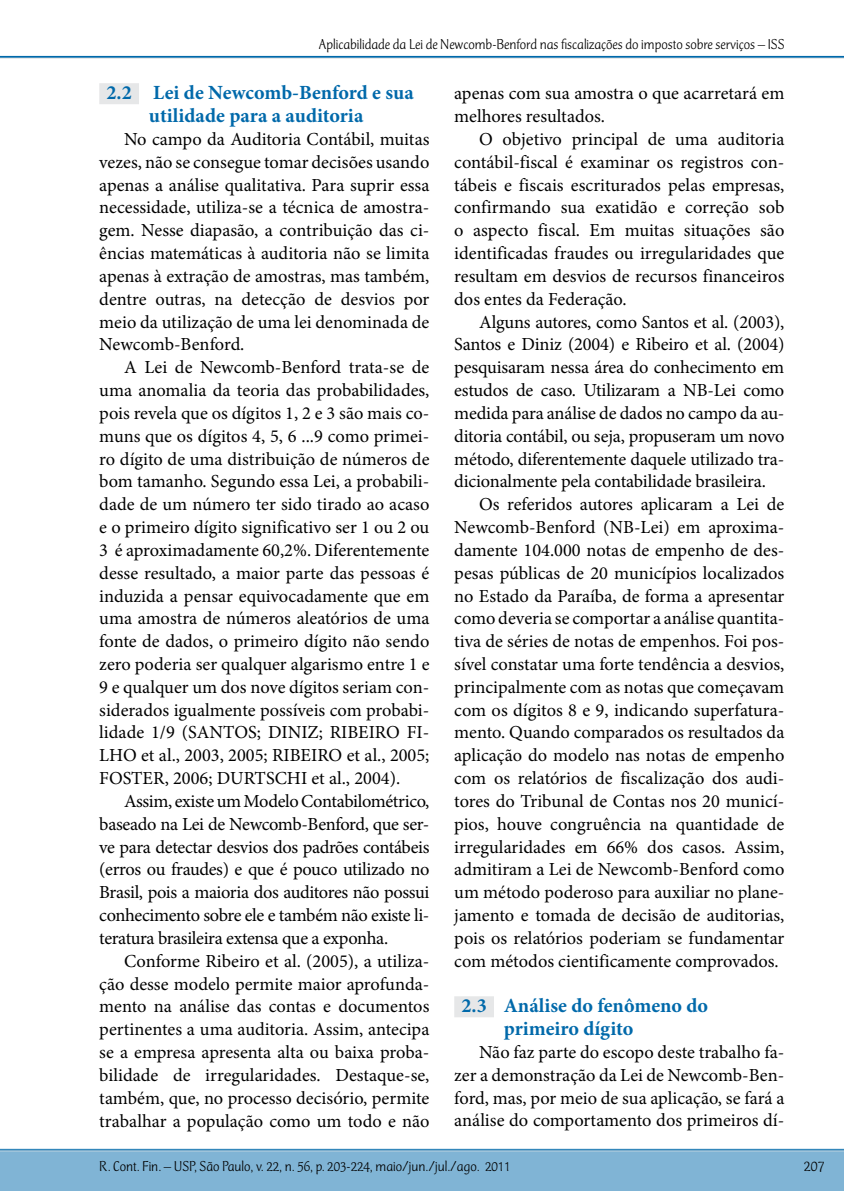
<style>
.page{position:relative;width:844px;height:1191px;background:#fff}
.page>*{position:absolute;margin:0;border:0;box-sizing:border-box;transform-origin:0 0}
.t1{font:700 20.12px/22.8px "Minion Pro";color:#0069aa;text-align:center}
.t2{font:18.38px/22.8px "Minion Pro";color:#000;text-align:justify}
.t3{font:300 15.75px "CT Mercurius Std";color:#000}
.t4{font:300 14.88px "CT Mercurius Std";color:#000}
</style>
<div class="page">
<div style="left:0;top:1151px;width:843px;height:40px;background:#80b4d5"></div>
<hr style="left:0;top:1149px;width:843px;height:2px;background:#e6e7e8">
<hr style="left:0;top:1148px;width:843px;height:2px;background:#3387bb">
<hr style="left:0;top:57px;width:843px;height:2px;background:#e6e7e8">
<hr style="left:0;top:56px;width:843px;height:2px;background:#0069aa">
<div style="left:99px;top:83px;width:40px;height:21px;background:#e6e7e8"></div>
<div style="left:454px;top:996px;width:40px;height:21px;background:#e6e7e8"></div>
<p class="t4" style="left:319px;top:37px;width:467px">Aplicabilidade da Lei de Newcomb-Benford nas fiscalizações do imposto sobre serviços – ISS</p>
<p class="t1" style="left:106px;top:81px;width:308px">2.2 Lei de Newcomb-Benford e sua utilidade para a auditoria</p>
<p class="t2" style="left:99px;top:128px;width:331px;text-indent:25px">No campo da Auditoria Contábil, muitas vezes, não se consegue tomar decisões usando apenas a análise qualitativa. Para suprir essa necessidade, utiliza-se a técnica de amostra&shy;gem. Nesse diapasão, a contribuição das ci&shy;ências matemáticas à auditoria não se limita apenas à extração de amostras, mas também, dentre outras, na detecção de desvios por meio da utilização de uma lei denominada de Newcomb-Benford.</p>
<p class="t2" style="left:99px;top:356px;width:331px;text-indent:25px">A Lei de Newcomb-Benford trata-se de uma anomalia da teoria das probabilidades, pois revela que os dígitos 1, 2 e 3 são mais co&shy;muns que os dígitos 4, 5, 6 ...9 como primei&shy;ro dígito de uma distribuição de números de bom tamanho. Segundo essa Lei, a probabili&shy;dade de um número ter sido tirado ao acaso e o primeiro dígito significativo ser 1 ou 2 ou 3 é aproximadamente 60,2%. Diferentemente desse resultado, a maior parte das pessoas é induzida a pensar equivocadamente que em uma amostra de números aleatórios de uma fonte de dados, o primeiro dígito não sendo zero poderia ser qualquer algarismo entre 1 e 9 e qualquer um dos nove dígitos seriam con&shy;siderados igualmente possíveis com probabi&shy;lidade 1/9 (SANTOS; DINIZ; RIBEIRO FI-LHO et al., 2003, 2005; RIBEIRO et al., 2005; FOSTER, 2006; DURTSCHI et al., 2004).</p>
<p class="t2" style="left:99px;top:790px;width:331px;text-indent:25px">Assim, existe um Modelo Contabilométrico, baseado na Lei de Newcomb-Benford, que ser&shy;ve para detectar desvios dos padrões contábeis (erros ou fraudes) e que é pouco utilizado no Brasil, pois a maioria dos auditores não possui conhecimento sobre ele e também não existe li&shy;teratura brasileira extensa que a exponha.</p>
<p class="t2" style="left:99px;top:949px;width:331px;text-indent:25px">Conforme Ribeiro et al. (2005), a utiliza&shy;ção desse modelo permite maior aprofunda&shy;mento na análise das contas e documentos pertinentes a uma auditoria. Assim, antecipa se a empresa apresenta alta ou baixa proba&shy;bilidade de irregularidades. Destaque-se, também, que, no processo decisório, permite trabalhar a população como um todo e não</p>
<p class="t2" style="left:454px;top:82px;width:331px">apenas com sua amostra o que acarretará em melhores resultados.</p>
<p class="t2" style="left:454px;top:128px;width:331px;text-indent:25px">O objetivo principal de uma auditoria contábil-fiscal é examinar os registros con&shy;tábeis e fiscais escriturados pelas empresas, confirmando sua exatidão e correção sob o aspecto fiscal. Em muitas situações são identificadas fraudes ou irregularidades que resultam em desvios de recursos financeiros dos entes da Federação.</p>
<p class="t2" style="left:454px;top:310px;width:331px;text-indent:25px">Alguns autores, como Santos et al. (2003), Santos e Diniz (2004) e Ribeiro et al. (2004) pesquisaram nessa área do conhecimento em estudos de caso. Utilizaram a NB-Lei como medida para análise de dados no campo da au&shy;ditoria contábil, ou seja, propuseram um novo método, diferentemente daquele utilizado tra&shy;dicionalmente pela contabilidade brasileira.</p>
<p class="t2" style="left:454px;top:493px;width:331px;text-indent:25px">Os referidos autores aplicaram a Lei de Newcomb-Benford (NB-Lei) em aproxima&shy;damente 104.000 notas de empenho de des&shy;pesas públicas de 20 municípios localizados no Estado da Paraíba, de forma a apresentar como deveria se comportar a análise quantita&shy;tiva de séries de notas de empenhos. Foi pos&shy;sível constatar uma forte tendência a desvios, principalmente com as notas que começavam com os dígitos 8 e 9, indicando superfatura&shy;mento. Quando comparados os resultados da aplicação do modelo nas notas de empenho com os relatórios de fiscalização dos audi&shy;tores do Tribunal de Contas nos 20 municí&shy;pios, houve congruência na quantidade de irregularidades em 66% dos casos. Assim, admitiram a Lei de Newcomb-Benford como um método poderoso para auxiliar no plane&shy;jamento e tomada de decisão de auditorias, pois os relatórios poderiam se fundamentar com métodos cientificamente comprovados.</p>
<p class="t1" style="left:504px;top:994px;width:206px;text-align:left;text-indent:-42px">2.3 Análise do fenômeno do primeiro dígito</p>
<p class="t2" style="left:454px;top:1040px;width:331px;text-indent:25px">Não faz parte do escopo deste trabalho fa&shy;zer a demonstração da Lei de Newcomb-Ben&shy;ford, mas, por meio de sua aplicação, se fará a análise do comportamento dos primeiros dí-</p>
<p class="t4" style="left:99px;top:1158px;width:413px">R. Cont. Fin. – USP, São Paulo, v. 22, n. 56, p. 203-224, maio/jun./jul./ago. 2011</p>
<p class="t3" style="left:803px;top:1157px;width:22px">207</p>
</div>
